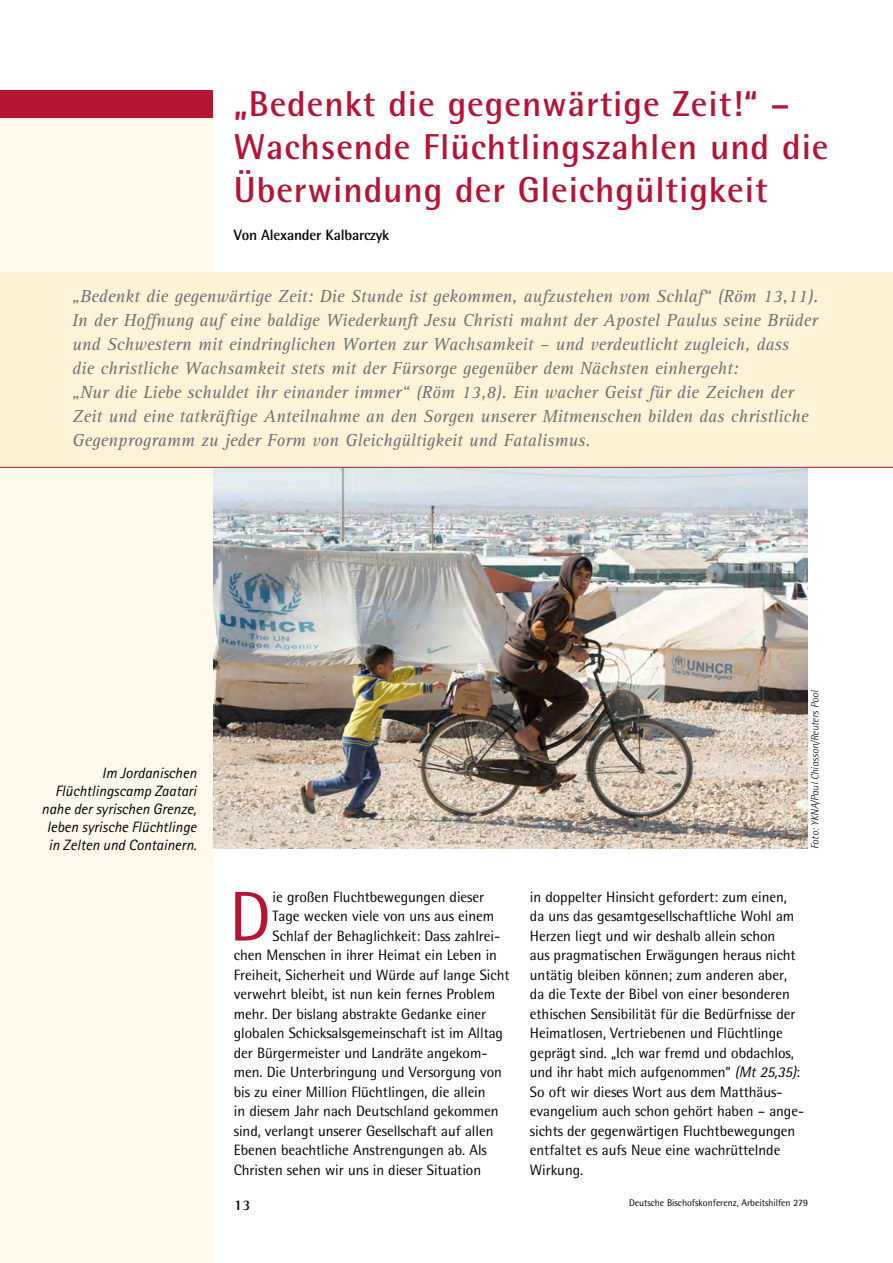
<style>
.page{position:relative;width:893px;height:1263px;background:#fff}
.page>*{position:absolute;margin:0;border:0;box-sizing:border-box;transform-origin:0 0}
.t1{font:70.5px "Rotis Semi Sans Pro";color:#b51434}
.t2{font:700 36px/43.2px "Rotis Semi Sans Pro";letter-spacing:.025em;color:#b51434}
.t3{font:italic 18px/24px "Rotis Serif Pro";color:#707172}
.t4{font:15px/19.5px "Rotis Semi Sans Pro";letter-spacing:-.005em;color:#000}
.t5{font:italic 15px/18px "Rotis Sans Serif Pro";color:#000;text-align:right}
.t6{font:700 15px "Rotis Semi Sans Pro";letter-spacing:-.015em;color:#000}
.t7{font:700 15px "Rotis Semi Serif Pro";color:#000}
.t8{font:italic 300 10.5px "Rotis Semi Sans Pro";letter-spacing:-.005em;color:#000}
.t9{font:9.75px "Rotis Semi Sans Pro";letter-spacing:-.005em;color:#000}
.s1{font-style:italic}
</style>
<div class="page">
<img style="left:213px;top:468px;width:595px;height:381px">
<div style="left:0;top:109px;width:213px;height:1154px;background:#fff9eb"></div>
<div style="left:0;top:91px;width:213px;height:27px;background:#b51434"></div>
<div style="left:0;top:272px;width:893px;height:196px;background:#fff3d7"></div>
<hr style="left:0;top:467px;width:893px;height:1px;background:#b51434">
<h2 class="t2" style="left:234px;top:82px;width:596px">„Bedenkt die gegenwärtige Zeit!“ –<br>Wachsende Flüchtlingszahlen und die<br>Überwindung der Gleichgültigkeit</h2>
<p class="t6" style="left:234px;top:226px;width:157px">Von Alexander Kalbarczyk</p>
<p class="t3" style="left:72px;top:284px;width:748px">„Bedenkt die gegenwärtige Zeit: Die Stunde ist gekommen, aufzustehen vom Schlaf“ (Röm 13,11).<br>In der Hoffnung auf eine baldige Wiederkunft Jesu Christi mahnt der Apostel Paulus seine Brüder und Schwestern mit eindringlichen Worten zur Wachsamkeit – und verdeutlicht zugleich, dass<br>die christliche Wachsamkeit stets mit der Fürsorge gegenüber dem Nächsten einhergeht:<br>„Nur die Liebe schuldet ihr einander immer“ (Röm 13,8). Ein wacher Geist für die Zeichen der Zeit und eine tatkräftige Anteilnahme an den Sorgen unserer Mitmenschen bilden das christliche Gegenprogramm zu jeder Form von Gleichgültigkeit und Fatalismus.</p>
<p class="t5" style="left:42px;top:764px;width:157px">Im Jordanischen<br>Flüchtlingscamp Zaatari nahe der syrischen Grenze, leben syrische Flüchtlinge in Zelten und Containern.</p>
<p class="t8" style="left:809px;top:849px;width:160px;rotate:-90deg">Foto: YKNA/Paul Chiasson/Reuters Pool</p>
<p class="t4" style="left:273px;top:887px;width:213px">ie großen Fluchtbewegungen dieser</p>
<p class="t4" style="left:273px;top:906px;width:223px">Tage wecken viele von uns aus einem</p>
<p class="t4" style="left:273px;top:926px;width:229px">Schlaf der Behaglichkeit: Dass zahlrei-</p>
<p class="t4" style="left:234px;top:945px;width:265px">chen Menschen in ihrer Heimat ein Leben in</p>
<p class="t4" style="left:234px;top:965px;width:277px">Freiheit, Sicherheit und Würde auf lange Sicht</p>
<p class="t4" style="left:234px;top:984px;width:263px">verwehrt bleibt, ist nun kein fernes Problem</p>
<p class="t4" style="left:234px;top:1004px;width:254px">mehr. Der bislang abstrakte Gedanke einer</p>
<p class="t4" style="left:234px;top:1023px;width:271px">globalen Schicksalsgemeinschaft ist im Alltag</p>
<p class="t4" style="left:234px;top:1043px;width:255px">der Bürgermeister und Landräte angekom-</p>
<p class="t4" style="left:234px;top:1062px;width:270px">men. Die Unterbringung und Versorgung von</p>
<p class="t4" style="left:234px;top:1082px;width:253px">bis zu einer Million Flüchtlingen, die allein</p>
<p class="t4" style="left:234px;top:1101px;width:266px">in diesem Jahr nach Deutschland gekommen</p>
<p class="t4" style="left:234px;top:1121px;width:261px">sind, verlangt unserer Gesellschaft auf allen</p>
<p class="t4" style="left:234px;top:1140px;width:254px">Ebenen beachtliche Anstrengungen ab. Als</p>
<p class="t4" style="left:234px;top:1160px;width:249px">Christen sehen wir uns in dieser Situation</p>
<h1 class="t1" style="left:229px;top:875px;width:43px">D</h1>
<p class="t4" style="left:530px;top:887px;width:276px">in doppelter Hinsicht gefordert: zum einen, da uns das gesamtgesellschaftliche Wohl am Herzen liegt und wir deshalb allein schon<br>aus pragmatischen Erwägungen heraus nicht untätig bleiben können; zum anderen aber, da die Texte der Bibel von einer besonderen ethischen Sensibilität für die Bedürfnisse der Heimatlosen, Vertriebenen und Flüchtlinge geprägt sind. „Ich war fremd und obdachlos, und ihr habt mich aufgenommen“ <span class="s1">(Mt 25,35)</span>:<br>So oft wir dieses Wort aus dem Matthäus&shy;evangelium auch schon gehört haben – ange&shy;sichts der gegenwärtigen Fluchtbewegungen entfaltet es aufs Neue eine wachrüttelnde Wirkung.</p>
<p class="t7" style="left:234px;top:1196px;width:18px">13</p>
<p class="t9" style="left:629px;top:1197px;width:180px">Deutsche Bischofskonferenz, Arbeitshilfen 279</p>
</div>
